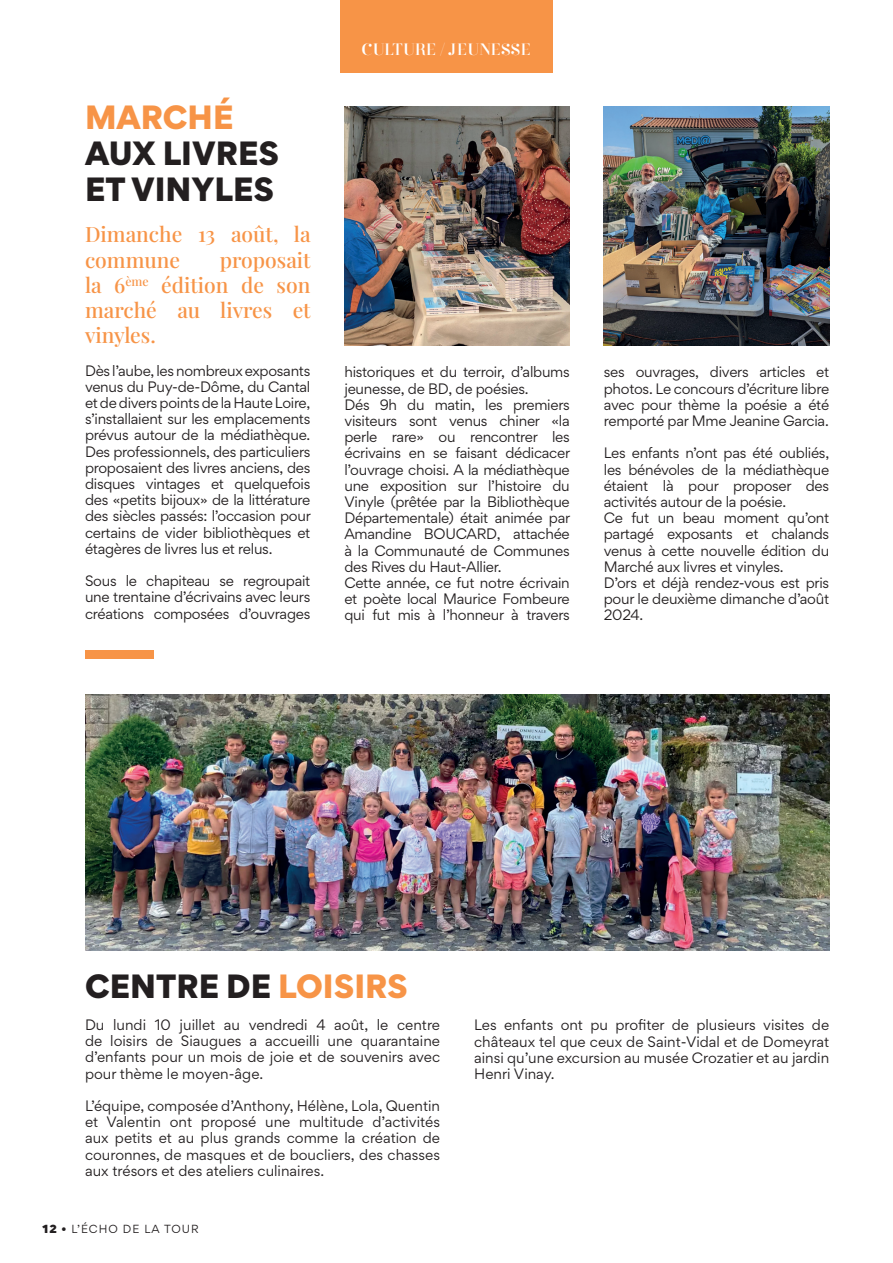
<style>
.page{position:relative;width:893px;height:1263px;background:#fff}
.page>*{position:absolute;margin:0;border:0;box-sizing:border-box;transform-origin:0 0}
.t1{font:900 30px/36px "Gordita";color:#231f20}
.t2{font:900 30px "Gordita";color:#f79447}
.t3{font:500 21px/25.2px "Playfair Display";color:#f79447}
.t4{font:16.5px "Flabbergast";letter-spacing:-.015em;color:#fff}
.t5{font:13.5px/16.2px "Gordita";letter-spacing:-.02em;color:#231f20;text-align:justify}
.t6{font:10.5px "Gordita";letter-spacing:.1em;color:#231f20}
.s1{color:#231f20}
.s2{font-weight:900}
</style>
<div class="page">
<img style="left:604px;top:106px;width:225px;height:240px">
<img style="left:344px;top:106px;width:226px;height:240px">
<img style="left:85px;top:695px;width:744px;height:255px">
<div style="left:85px;top:650px;width:68px;height:9px;background:#f79447"></div>
<div style="left:340px;top:0;width:213px;height:72px;background:#f79447"></div>
<h1 class="t2" style="left:85px;top:92px;width:146px">MARCHÉ</h1>
<h1 class="t1" style="left:85px;top:134px;width:196px">AUX LIVRES<br>ET VINYLES</h1>
<h2 class="t3" style="left:85px;top:220px;width:227px">Dimanche 13 août, la commune</h2>
<h2 class="t3" style="left:85px;top:245px;width:227px;text-align:justify;text-indent:135px">proposait la 6<sup>ème</sup> édition de son marché au livres et vinyles.</h2>
<p class="t5" style="left:85px;top:362px;width:227px">Dès l’aube, les nombreux exposants venus du Puy-de-Dôme, du Cantal et de divers points de la H aute Loire, s’installaient sur les emplacements prévus autour de la médiathèque.<br>Des professionnels, des particuliers proposaient des livres anciens, des disques vintages et quelquefois des «petits bijoux» de la littérature des siècles passés: l’occasion pour certains de vider bibliothèques et étagères de livres lus et relus.</p>
<p class="t5" style="left:85px;top:572px;width:227px">Sous le chapiteau se regroupait une trentaine d’écrivains avec leurs créations composées d’ouvrages</p>
<p class="t4" style="left:362px;top:38px;width:171px">CULTURE / JEUNESSE</p>
<p class="t5" style="left:344px;top:364px;width:227px;text-align:left">historiques et du terroir, d’albums jeunesse, de BD, de poésies.<br>Dés 9h du matin, les premiers visiteurs sont venus chiner «la perle rare» ou rencontrer les écrivains en se faisant dédicacer l’ouvrage choisi. A la médiathèque une exposition sur l’histoire du<br>Vinyle (prêtée par la Bibliothèque<br>Départementale) était animée par<br>Amandine BOUCARD</p>
<p class="t5" style="left:344px;top:526px;width:227px;text-align:left;text-indent:152px">, attachée à la Communauté de Communes des Rives du H aut-Allier.<br>Cette année, ce fut notre écrivain et poète local M aurice Fombeure qui fut mis à l’honneur à travers</p>
<p class="t5" style="left:604px;top:364px;width:227px">ses ouvrages, divers articles et photos. Le concours d’écriture libre avec pour thème la poésie a été remporté par M me Jeanine Garcia.</p>
<p class="t5" style="left:604px;top:445px;width:227px;text-align:left">Les enfants n’ont pas été oubliés, les bénévoles de la médiathèque étaient là pour proposer des activités autour de la poésie.<br>Ce fut un beau moment qu’ont partagé exposants et chalands venus à cette nouvelle édition du<br>M arché aux livres et vinyles.<br>D’ors et déjà rendez-vous est pris pour le deuxième dimanche d’août<br>2024.</p>
<h1 class="t1" style="left:85px;top:967px;width:47px">CENT</h1>
<h1 class="t2" style="left:176px;top:961px;width:138px"><span class="s1">RE DE</span> LOISI</h1>
<h1 class="t2" style="left:365px;top:961px;width:42px">RS</h1>
<p class="t5" style="left:85px;top:1016px;width:357px">Du lundi 10 juillet au vendredi 4 août, le centre de loisirs de Siaugues a accueilli une quarantaine d’enfants pour un mois de joie et de souvenirs avec pour thème le moyen-âge.</p>
<p class="t5" style="left:85px;top:1097px;width:357px">L’équipe, composée d’Anthony, Hélène, Lola, Quentin et Valentin ont proposé une multitude d’activités aux petits et au plus grands comme la création de couronnes, de masques et de boucliers, des chasses aux trésors et des ateliers culinaires.</p>
<p class="t6" style="left:43px;top:1221px;width:158px"><span class="s2">12 •</span> l’écho de la tour</p>
<p class="t5" style="left:474px;top:1017px;width:357px">Les enfants ont pu profiter de plusieurs visites de châteaux tel que ceux de Saint-Vidal et de Domeyrat ainsi qu’une excursion au musée Crozatier et au jardin Henri Vinay.</p>
</div>
